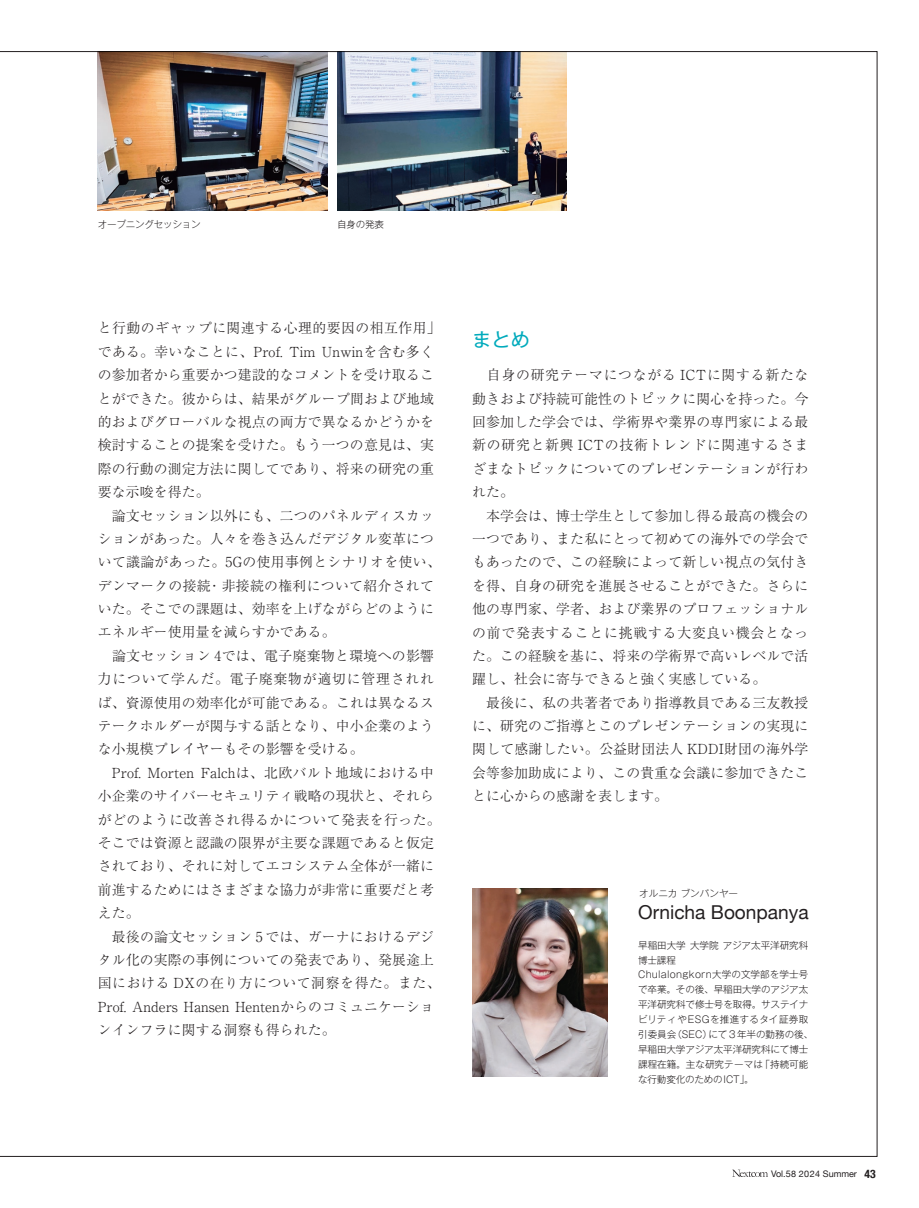
<style>
.page{position:relative;width:919px;height:1208px;background:#fff}
.page>*{position:absolute;margin:0;border:0;box-sizing:border-box;transform-origin:0 0}
.t1{font:19.2px "Helvetica Neue";color:#231f20}
.t2{font:19.2px "Gothic MB101 Pro";color:#00aabc}
.t3{font:300 13.8px/23.4px "Ryumin Pro";letter-spacing:.015em;color:#231f20}
.t4{font:300 9.6px/14.9px "Gothic MB101 Pro";letter-spacing:-.005em;color:#231f20}
.t5{font:300 9.6px "Gothic MB101 Pro";letter-spacing:-.025em;color:#231f20}
.t6{font:9px "Helvetica Neue";color:#231f20}
.s1{font-weight:700;font-stretch:condensed;font-size:11.7px}
</style>
<div class="page">
<img style="left:472px;top:889px;width:135px;height:187px">
<img style="left:98px;top:51px;width:229px;height:160px">
<img style="left:337px;top:51px;width:230px;height:160px">
<svg style="left:732px;top:1169px;width:36px;height:8px"></svg>
<p class="t5" style="left:98px;top:216px;width:104px">オープニングセッション</p>
<p class="t4" style="left:337px;top:215px;width:48px">自身の発表</p>
<p class="t3" style="left:98px;top:315px;width:344px">と行動のギャップに関連する心理的要因の相互作用」である。幸いなことに、Prof. Tim Unwinを含む多くの参加者から重要かつ建設的なコメントを受け取ることができた。彼からは、結果がグループ間および地域的およびグローバルな視点の両方で異なるかどうかを検討することの提案を受けた。もう一つの意見は、実際の行動の測定方法に関してであり、将来の研究の重要な示唆を得た。<br>　論文セッション以外にも、二つのパネルディスカッションがあった。人々を巻き込んだデジタル変革について議論があった。5Gの使用事例とシナリオを使い、デンマークの接続・非接続の権利について紹介されていた。そこでの課題は、効率を上げながらどのようにエネルギー使用量を減らすかである。<br>　論文セッション 4では、電子廃棄物と環境への影響力について学んだ。電子廃棄物が適切に管理されれば、資源使用の効率化が可能である。これは異なるステークホルダーが関与する話となり、中小企業のような小規模プレイヤーもその影響を受ける。<br>　Prof. Morten Falchは、北欧バルト地域における中小企業のサイバーセキュリティ戦略の現状と、それらがどのように改善され得るかについて発表を行った。そこでは資源と認識の限界が主要な課題であると仮定されており、それに対してエコシステム全体が一緒に前進するためにはさまざまな協力が非常に重要だと考えた。<br>　最後の論文セッション 5 では、ガーナにおけるデジタル化の実際の事例についての発表であり、発展途上国における DXの在り方について洞察を得た。また、<br>Prof. Anders Hansen Hentenからのコミュニケーションインフラに関する洞察も得られた。</p>
<h1 class="t2" style="left:472px;top:324px;width:59px">まとめ</h1>
<p class="t3" style="left:472px;top:362px;width:337px">　自身の研究テーマにつながる ICTに関する新たな動きおよび持続可能性のトピックに関心を持った。今回参加した学会では、学術界や業界の専門家による最新の研究と新興 ICTの技術トレンドに関連するさまざまなトピックについてのプレゼンテーションが行われた。<br>　本学会は、博士学生として参加し得る最高の機会の一つであり、また私にとって初めての海外での学会でもあったので、この経験によって新しい視点の気付きを得、自身の研究を進展させることができた。さらに他の専門家、学者、および業界のプロフェッショナルの前で発表することに挑戦する大変良い機会となった。この経験を基に、将来の学術界で高いレベルで活躍し、社会に寄与できると強く実感している。<br>　最後に、私の共著者であり指導教員である三友教授に、研究のご指導とこのプレゼンテーションの実現に関して感謝したい。公益財団法人 KDDI財団の海外学会等参加助成により、この貴重な会議に参加できたことに心からの感謝を表します。</p>
<p class="t4" style="left:639px;top:885px;width:100px">オルニカ ブンパンヤー</p>
<h1 class="t1" style="left:638px;top:898px;width:172px">Ornicha Boonpanya</h1>
<p class="t4" style="left:638px;top:936px;width:176px">早稲田大学 大学院 アジア太平洋研究科博士課程<br>Chulalongkorn大学の文学部を学士号で卒業。その後、早稲田大学のアジア太平洋研究科で修士号を取得。サステイナビリティやESGを推進するタイ証券取引委員会（SEC）にて３年半の勤務の後、早稲田大学アジア太平洋研究科にて博士課程在籍。主な研究テーマは「持続可能な行動変化のためのICT」。</p>
<p class="t6" style="left:771px;top:1167px;width:106px">Vol.58 2024 Summer <span class="s1">43</span></p>
</div>
